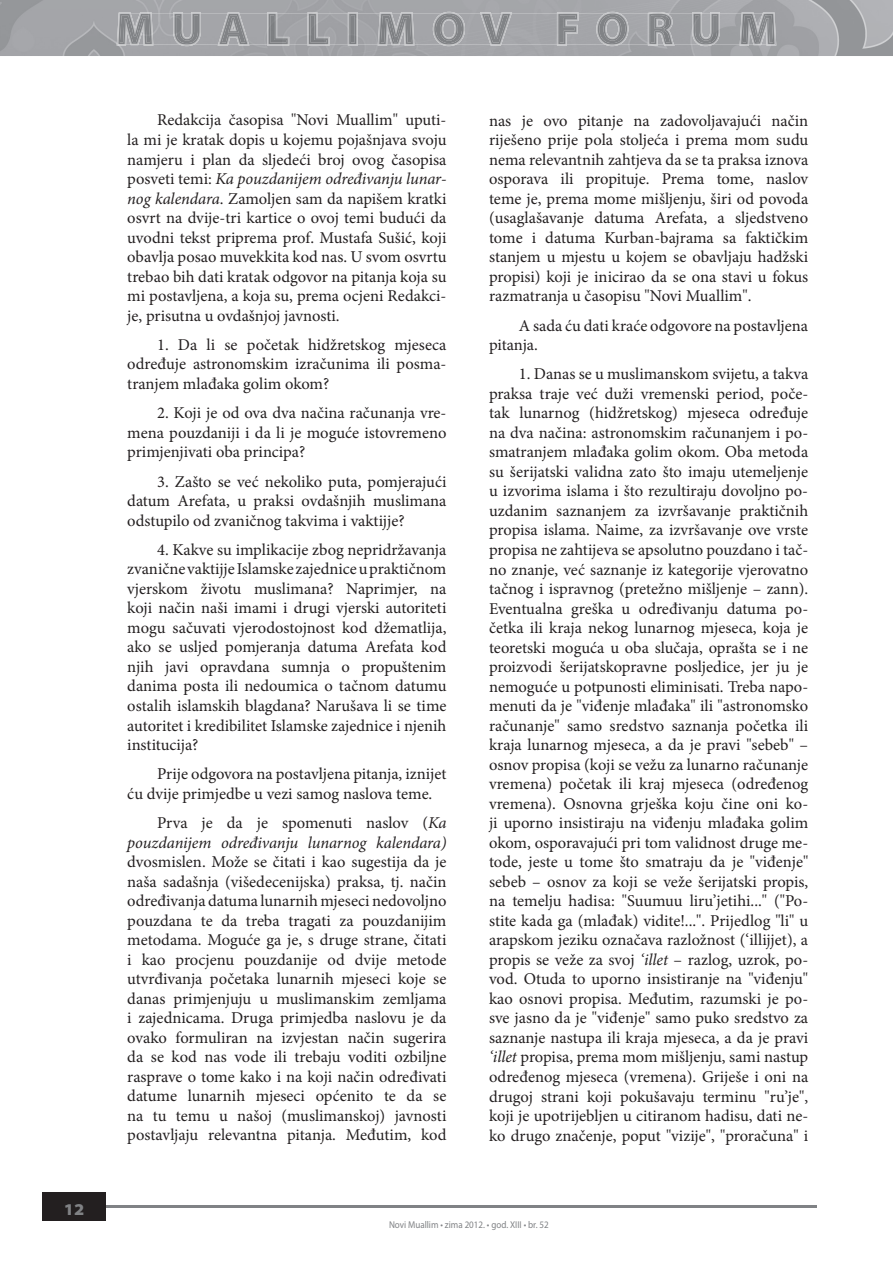
<style>
.page{position:relative;width:893px;height:1263px;background:#fff}
.page>*{position:absolute;margin:0;border:0;box-sizing:border-box;transform-origin:0 0}
.t1{font:16.5px/19.5px "Minion Pro";color:#231f20;text-align:justify}
.t2{font:italic 16.5px/19.5px "Minion Pro";letter-spacing:-.005em;color:#231f20;text-align:right}
.t3{font:900 semi-expanded 16.5px "Myriad Pro";color:#808285}
.t4{font:9.9px "Myriad Pro";color:#808285;scale:.91 1}
.s1{font-style:italic}
.s2{font-style:normal}
</style>
<div class="page">
<hr style="left:106px;top:1205px;width:710px;height:2px;background:#808285">
<div style="left:42px;top:1192px;width:64px;height:28px;background:#231f20"></div>
<img style="left:0;top:0;width:892px;height:56px">
<img style="left:117px;top:12px;width:659px;height:34px">
<img style="left:118px;top:13px;width:362px;height:32px">
<img style="left:480px;top:13px;width:294px;height:32px">
<p class="t3" style="left:64px;top:1199px;width:22px">12</p>
<p class="t1" style="left:127px;top:110px;width:320px;text-indent:30px">Redakcija časopisa "Novi Muallim" uputi&shy;la mi je kratak dopis u kojemu pojašnjava svoju namjeru i plan da sljedeći broj ovog časopisa posveti temi: <span class="s1">Ka pouzdanijem određivanju lunar&shy;nog kalendara</span>. Zamoljen sam da napišem kratki osvrt na dvije-tri kartice o ovoj temi budući da uvodni tekst priprema prof. Mustafa Sušić, koji obavlja posao muvekkita kod nas. U svom osvrtu trebao bih dati kratak odgovor na pitanja koja su mi postavljena, a koja su, prema ocjeni Redakci&shy;je, prisutna u ovdašnjoj javnosti.</p>
<p class="t1" style="left:127px;top:335px;width:320px;text-indent:30px">1. Da li se početak hidžretskog mjeseca određuje astronomskim izračunima ili posma&shy;tranjem mlađaka golim okom?</p>
<p class="t1" style="left:127px;top:403px;width:320px;text-indent:30px">2. Koji je od ova dva načina računanja vre&shy;mena pouzdaniji i da li je moguće istovremeno primjenjivati oba principa?</p>
<p class="t1" style="left:127px;top:471px;width:320px;text-indent:30px">3. Zašto se već nekoliko puta, pomjerajući datum Arefata, u praksi ovdašnjih muslimana odstupilo od zvaničnog takvima i vaktijje?</p>
<p class="t1" style="left:127px;top:540px;width:320px;text-indent:30px">4. Kakve su implikacije zbog nepridržavanja zvanične vaktijje Islamske zajednice u praktičnom vjerskom životu muslimana? Naprimjer, na koji način naši imami i drugi vjerski autoriteti mogu sačuvati vjerodostojnost kod džematlija, ako se usljed pomjeranja datuma Arefata kod njih javi opravdana sumnja o propuštenim danima posta ili nedoumica o tačnom datumu ostalih islamskih blagdana? Narušava li se time autoritet i kredibilitet Islamske zajednice i njenih institucija?</p>
<p class="t1" style="left:127px;top:764px;width:320px;text-indent:30px">Prije odgovora na postavljena pitanja, iznijet ću dvije primjedbe u vezi samog naslova teme.</p>
<p class="t2" style="left:127px;top:812px;width:320px"><span class="s2">Prva je da je spomenuti naslov (</span>Ka pouzdanijem određivanju lunarnog kalendara)</p>
<p class="t1" style="left:127px;top:852px;width:320px">dvosmislen. Može se čitati i kao sugestija da je naša sadašnja (višedecenijska) praksa, tj. način određivanja datuma lunarnih mjeseci nedovoljno pouzdana te da treba tragati za pouzdanijim metodama. Moguće ga je, s druge strane, čitati i kao procjenu pouzdanije od dvije metode utvrđivanja početaka lunarnih mjeseci koje se danas primjenjuju u muslimanskim zemljama i zajednicama. Druga primjedba naslovu je da ovako formuliran na izvjestan način sugerira da se kod nas vode ili trebaju voditi ozbiljne rasprave o tome kako i na koji način određivati datume lunarnih mjeseci općenito te da se na tu temu u našoj (muslimanskoj) javnosti postavljaju relevantna pitanja. Međutim, kod</p>
<p class="t1" style="left:489px;top:111px;width:320px">nas je ovo pitanje na zadovoljavajući način riješeno prije pola stoljeća i prema mom sudu nema relevantnih zahtjeva da se ta praksa iznova osporava ili propituje. Prema tome, naslov teme je, prema mome mišljenju, širi od povoda (usaglašavanje datuma Arefata, a sljedstveno tome i datuma Kurban-bajrama sa faktičkim stanjem u mjestu u kojem se obavljaju hadžski propisi) koji je inicirao da se ona stavi u fokus razmatranja u časopisu "Novi Muallim".</p>
<p class="t1" style="left:489px;top:315px;width:320px;text-indent:30px">A sada ću dati kraće odgovore na postavljena pitanja.</p>
<p class="t1" style="left:489px;top:364px;width:320px;text-indent:30px">1. Danas se u muslimanskom svijetu, a takva praksa traje već duži vremenski period, poče&shy;tak lunarnog (hidžretskog) mjeseca određuje na dva načina: astronomskim računanjem i po&shy;smatranjem mlađaka golim okom. Oba metoda su šerijatski validna zato što imaju utemeljenje u izvorima islama i što rezultiraju dovoljno po&shy;uzdanim saznanjem za izvršavanje praktičnih propisa islama. Naime, za izvršavanje ove vrste propisa ne zahtijeva se apsolutno pouzdano i tač&shy;no znanje, već saznanje iz kategorije vjerovatno tačnog i ispravnog (pretežno mišljenje – zann).<br>Eventualna greška u određivanju datuma po&shy;četka ili kraja nekog lunarnog mjeseca, koja je teoretski moguća u oba slučaja, oprašta se i ne proizvodi šerijatskopravne posljedice, jer ju je nemoguće u potpunosti eliminisati. Treba napo&shy;menuti da je "viđenje mlađaka" ili "astronomsko računanje" samo sredstvo saznanja početka ili kraja lunarnog mjeseca, a da je pravi "sebeb" – osnov propisa (koji se vežu za lunarno računanje vremena) početak ili kraj mjeseca (određenog vremena). Osnovna grješka koju čine oni ko&shy;ji uporno insistiraju na viđenju mlađaka golim okom, osporavajući pri tom validnost druge me&shy;tode, jeste u tome što smatraju da je "viđenje" sebeb – osnov za koji se veže šerijatski propis, na temelju hadisa: "Suumuu liru’jetihi..." ("Po&shy;stite kada ga (mlađak) vidite!...". Prijedlog "li" u arapskom jeziku označava razložnost (‘illijjet), a propis se veže za svoj <span class="s1">‘illet</span> – razlog, uzrok, po&shy;vod. Otuda to uporno insistiranje na "viđenju" kao osnovi propisa. Međutim, razumski je po&shy;sve jasno da je "viđenje" samo puko sredstvo za saznanje nastupa ili kraja mjeseca, a da je pravi <span class="s1">‘illet</span> propisa, prema mom mišljenju, sami nastup određenog mjeseca (vremena). Griješe i oni na drugoj strani koji pokušavaju terminu "ru’je", koji je upotrijebljen u citiranom hadisu, dati ne&shy;ko drugo značenje, poput "vizije", "proračuna" i</p>
<p class="t4" style="left:389px;top:1218px;width:177px">Novi Muallim • zima 2012. • god. XIII • br. 52</p>
</div>
